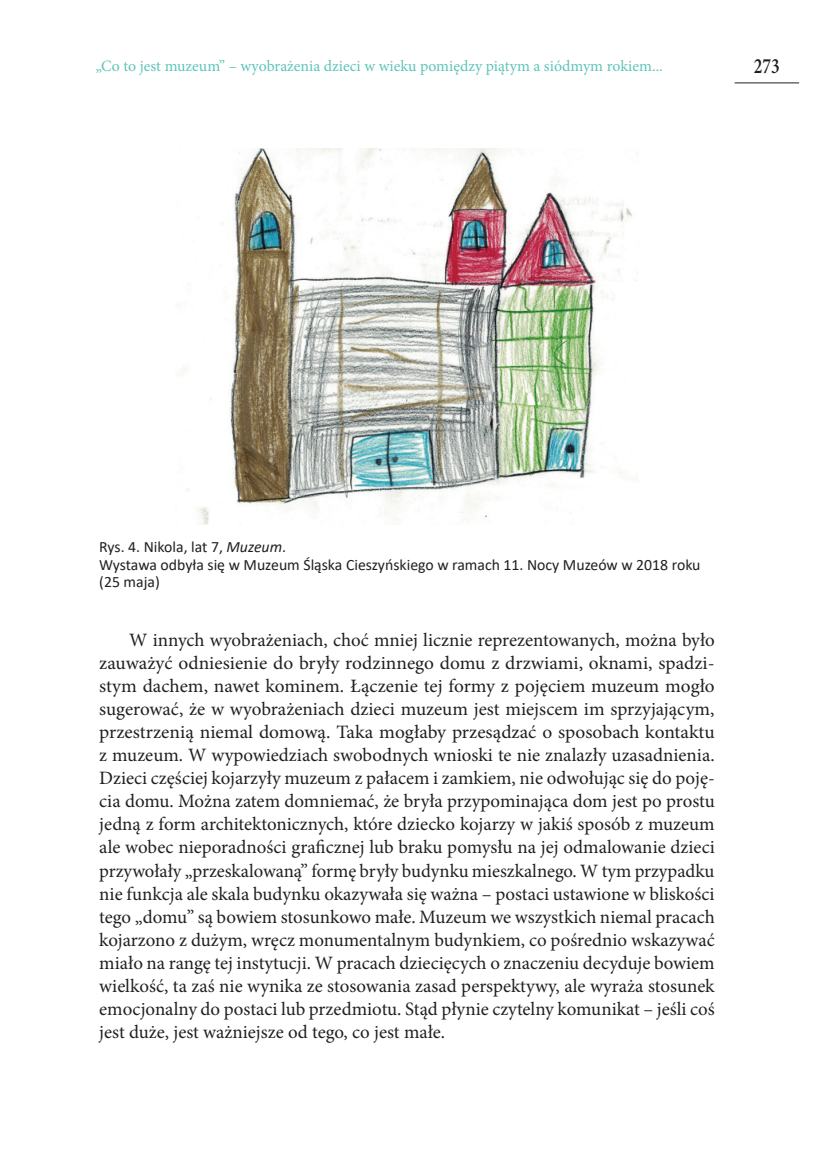
<style>
.page{position:relative;width:819px;height:1166px;background:#fff}
.page>*{position:absolute;margin:0;border:0;box-sizing:border-box;transform-origin:0 0}
.t1{font:600 21.88px "Minion Pro";color:#231f20;scale:.8 1}
.t2{font:18.9px/23.1px "Minion Pro";color:#231f20;text-align:justify}
.t3{font:15.75px/17.5px "Calibri";color:#231f20}
.t4{font:15.75px "Minion Pro";color:#5fc4b9}
.s1{font-style:italic}
</style>
<div class="page">
<hr style="left:734px;top:83px;width:65px;height:1px;background:#231f20">
<img style="left:182px;top:148px;width:454px;height:376px">
<p class="t4" style="left:95px;top:56px;width:569px">„Co to jest muzeum” – wyobrażenia dzieci w wieku pomiędzy piątym a siódmym rokiem...</p>
<p class="t1" style="left:753px;top:51px;width:34px">273</p>
<p class="t3" style="left:99px;top:538px;width:602px">Rys. 4. Nikola, lat 7, <span class="s1">Muzeum</span>.<br>Wystawa odbyła się w Muzeum Śląska Cieszyńskiego w ramach 11. Nocy Muzeów w 2018 roku (25 maja)</p>
<p class="t2" style="left:99px;top:628px;width:617px;text-indent:30px">W innych wyobrażeniach, choć mniej licznie reprezentowanych, można było zauważyć odniesienie do bryły rodzinnego domu z drzwiami, oknami, spadzi&shy;stym dachem, nawet kominem. Łączenie tej formy z pojęciem muzeum mogło sugerować, że w wyobrażeniach dzieci muzeum jest miejscem im sprzyjającym, przestrzenią niemal domową. Taka mogłaby przesądzać o sposobach kontaktu z muzeum. W wypowiedziach swobodnych wnioski te nie znalazły uzasadnienia.<br>Dzieci częściej kojarzyły muzeum z pałacem i zamkiem, nie odwołując się do poję&shy;cia domu. Można zatem domniemać, że bryła przypominająca dom jest po prostu jedną z form architektonicznych, które dziecko kojarzy w jakiś sposób z muzeum ale wobec nieporadności graficznej lub braku pomysłu na jej odmalowanie dzieci przywołały „przeskalowaną” formę bryły budynku mieszkalnego. W tym przypadku nie funkcja ale skala budynku okazywała się ważna – postaci ustawione w bliskości tego „domu” są bowiem stosunkowo małe. Muzeum we wszystkich niemal pracach kojarzono z dużym, wręcz monumentalnym budynkiem, co pośrednio wskazywać miało na rangę tej instytucji. W pracach dziecięcych o znaczeniu decyduje bowiem wielkość, ta zaś nie wynika ze stosowania zasad perspektywy, ale wyraża stosunek emocjonalny do postaci lub przedmiotu. Stąd płynie czytelny komunikat – jeśli coś jest duże, jest ważniejsze od tego, co jest małe.</p>
</div>
